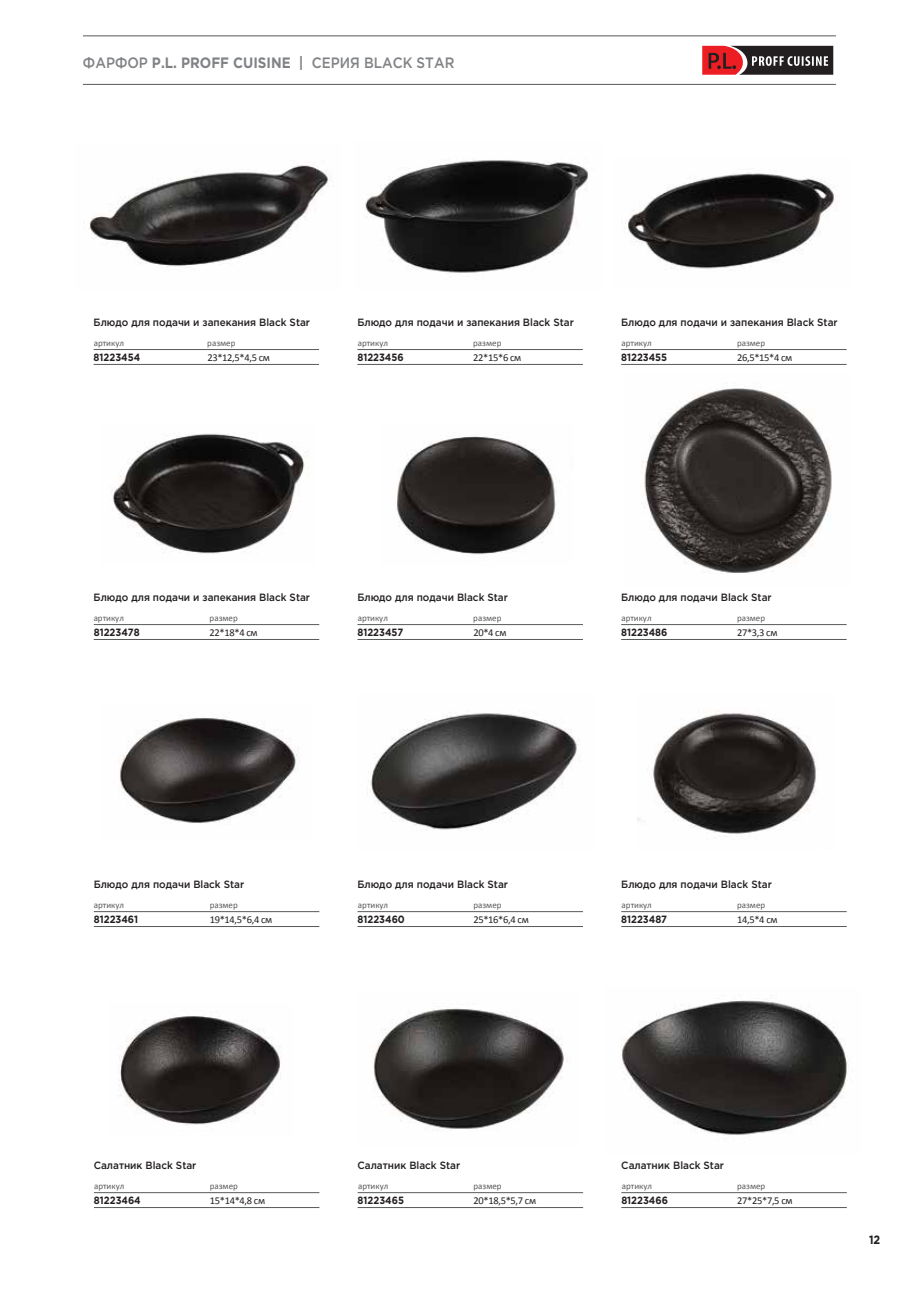
<style>
.page{position:relative;width:919px;height:1289px;background:#fff}
.page>*{position:absolute;margin:0;border:0;box-sizing:border-box;transform-origin:0 0}
.t1{font:500 15px "Gotham Pro";color:#808285;scale:.9 1}
.t2{font:700 12px "Gotham Pro";color:#1d1d1b;scale:.9 1}
.t3{font:500 10.5px "Gotham Pro";color:#231f20;scale:.95 1}
.t4{font:10.5px "Calibri";letter-spacing:-.03em;color:#231f20}
.t5{font:700 10.5px "Gotham Pro";color:#231f20;scale:.9 1}
.t6{font:9px "Calibri";color:#58595b}
.s1{font-weight:700}
</style>
<div class="page">
<hr style="left:83px;top:35px;width:753px;height:1px;background:#58595b">
<hr style="left:83px;top:84px;width:753px;height:1px;background:#58595b">
<svg style="left:702px;top:45px;width:132px;height:30px"></svg>
<svg style="left:702px;top:46px;width:131px;height:29px;background:#703c3e"></svg>
<hr style="left:357px;top:349px;width:226px;height:1px;background:#58595b">
<hr style="left:357px;top:364px;width:226px;height:1px;background:#58595b">
<hr style="left:94px;top:349px;width:225px;height:1px;background:#58595b">
<hr style="left:94px;top:364px;width:225px;height:1px;background:#58595b">
<hr style="left:621px;top:349px;width:225px;height:1px;background:#58595b">
<hr style="left:621px;top:364px;width:225px;height:1px;background:#58595b">
<hr style="left:94px;top:624px;width:225px;height:1px;background:#58595b">
<hr style="left:94px;top:639px;width:225px;height:1px;background:#58595b">
<hr style="left:357px;top:624px;width:226px;height:1px;background:#58595b">
<hr style="left:357px;top:639px;width:226px;height:1px;background:#58595b">
<hr style="left:621px;top:624px;width:225px;height:1px;background:#58595b">
<hr style="left:621px;top:639px;width:225px;height:1px;background:#58595b">
<hr style="left:94px;top:911px;width:225px;height:1px;background:#58595b">
<hr style="left:94px;top:926px;width:225px;height:1px;background:#58595b">
<hr style="left:357px;top:911px;width:226px;height:1px;background:#58595b">
<hr style="left:357px;top:926px;width:226px;height:1px;background:#58595b">
<hr style="left:621px;top:911px;width:225px;height:1px;background:#58595b">
<hr style="left:621px;top:926px;width:225px;height:1px;background:#58595b">
<hr style="left:94px;top:1192px;width:225px;height:1px;background:#58595b">
<hr style="left:94px;top:1207px;width:225px;height:1px;background:#58595b">
<hr style="left:357px;top:1192px;width:226px;height:1px;background:#58595b">
<hr style="left:357px;top:1207px;width:226px;height:1px;background:#58595b">
<hr style="left:621px;top:1192px;width:225px;height:1px;background:#58595b">
<hr style="left:621px;top:1207px;width:225px;height:1px;background:#58595b">
<img style="left:84px;top:164px;width:248px;height:103px">
<img style="left:365px;top:160px;width:223px;height:114px">
<img style="left:625px;top:173px;width:212px;height:96px">
<img style="left:111px;top:433px;width:197px;height:121px">
<img style="left:397px;top:436px;width:162px;height:119px">
<img style="left:641px;top:388px;width:191px;height:185px">
<img style="left:118px;top:715px;width:182px;height:108px">
<img style="left:367px;top:713px;width:214px;height:117px">
<img style="left:637px;top:711px;width:179px;height:127px">
<img style="left:118px;top:1016px;width:163px;height:109px">
<img style="left:373px;top:1008px;width:195px;height:123px">
<img style="left:621px;top:998px;width:226px;height:137px">
<h1 class="t1" style="left:83px;top:54px;width:414px">ФАРФОР <span class="s1">P.L. PROFF CUISINE |</span> СЕРИЯ BLACK STAR</h1>
<p class="t3" style="left:94px;top:316px;width:229px">Блюдо для подачи и запекания Black Star</p>
<p class="t6" style="left:207px;top:337px;width:30px">размер</p>
<p class="t5" style="left:94px;top:351px;width:53px">81223454</p>
<p class="t4" style="left:207px;top:351px;width:64px">23*12,5*4,5 см</p>
<p class="t3" style="left:357px;top:316px;width:229px">Блюдо для подачи и запекания Black Star</p>
<p class="t3" style="left:621px;top:316px;width:229px">Блюдо для подачи и запекания Black Star</p>
<p class="t5" style="left:357px;top:351px;width:53px">81223456</p>
<p class="t6" style="left:94px;top:337px;width:32px">артикул</p>
<p class="t6" style="left:358px;top:337px;width:32px">артикул</p>
<p class="t6" style="left:621px;top:337px;width:32px">артикул</p>
<p class="t6" style="left:473px;top:337px;width:30px">размер</p>
<p class="t4" style="left:473px;top:351px;width:50px">22*15*6 см</p>
<p class="t5" style="left:621px;top:351px;width:53px">81223455</p>
<p class="t6" style="left:737px;top:337px;width:30px">размер</p>
<p class="t4" style="left:737px;top:351px;width:57px">26,5*15*4 см</p>
<p class="t3" style="left:94px;top:591px;width:229px">Блюдо для подачи и запекания Black Star</p>
<p class="t3" style="left:357px;top:591px;width:160px">Блюдо для подачи Black Star</p>
<p class="t3" style="left:621px;top:591px;width:160px">Блюдо для подачи Black Star</p>
<p class="t6" style="left:210px;top:612px;width:30px">размер</p>
<p class="t4" style="left:210px;top:626px;width:50px">22*18*4 см</p>
<p class="t5" style="left:357px;top:626px;width:52px">81223457</p>
<p class="t6" style="left:473px;top:612px;width:30px">размер</p>
<p class="t4" style="left:473px;top:626px;width:35px">20*4 см</p>
<p class="t5" style="left:621px;top:626px;width:53px">81223486</p>
<p class="t6" style="left:94px;top:612px;width:32px">артикул</p>
<p class="t6" style="left:357px;top:612px;width:32px">артикул</p>
<p class="t6" style="left:621px;top:612px;width:32px">артикул</p>
<p class="t5" style="left:94px;top:626px;width:52px">81223478</p>
<p class="t6" style="left:737px;top:612px;width:30px">размер</p>
<p class="t4" style="left:737px;top:626px;width:42px">27*3,3 см</p>
<p class="t3" style="left:94px;top:878px;width:160px">Блюдо для подачи Black Star</p>
<p class="t3" style="left:357px;top:878px;width:160px">Блюдо для подачи Black Star</p>
<p class="t3" style="left:621px;top:878px;width:160px">Блюдо для подачи Black Star</p>
<p class="t5" style="left:94px;top:913px;width:51px">81223461</p>
<p class="t6" style="left:94px;top:898px;width:32px">артикул</p>
<p class="t6" style="left:358px;top:898px;width:32px">артикул</p>
<p class="t6" style="left:621px;top:898px;width:32px">артикул</p>
<p class="t6" style="left:210px;top:899px;width:30px">размер</p>
<p class="t4" style="left:210px;top:912px;width:64px">19*14,5*6,4 см</p>
<p class="t5" style="left:357px;top:913px;width:54px">81223460</p>
<p class="t6" style="left:473px;top:899px;width:30px">размер</p>
<p class="t4" style="left:473px;top:912px;width:57px">25*16*6,4 см</p>
<p class="t5" style="left:621px;top:913px;width:52px">81223487</p>
<p class="t6" style="left:737px;top:899px;width:30px">размер</p>
<p class="t4" style="left:737px;top:912px;width:42px">14,5*4 см</p>
<p class="t3" style="left:94px;top:1158px;width:110px">Салатник Black Star</p>
<p class="t3" style="left:357px;top:1158px;width:110px">Салатник Black Star</p>
<p class="t3" style="left:621px;top:1158px;width:110px">Салатник Black Star</p>
<p class="t5" style="left:94px;top:1194px;width:54px">81223464</p>
<p class="t6" style="left:94px;top:1180px;width:32px">артикул</p>
<p class="t6" style="left:358px;top:1180px;width:32px">артикул</p>
<p class="t6" style="left:621px;top:1180px;width:32px">артикул</p>
<p class="t6" style="left:210px;top:1180px;width:30px">размер</p>
<p class="t4" style="left:210px;top:1193px;width:57px">15*14*4,8 см</p>
<p class="t5" style="left:357px;top:1194px;width:53px">81223465</p>
<p class="t6" style="left:473px;top:1180px;width:30px">размер</p>
<p class="t4" style="left:473px;top:1193px;width:64px">20*18,5*5,7 см</p>
<p class="t5" style="left:621px;top:1194px;width:53px">81223466</p>
<p class="t6" style="left:737px;top:1180px;width:30px">размер</p>
<p class="t4" style="left:737px;top:1193px;width:57px">27*25*7,5 см</p>
<p class="t2" style="left:869px;top:1232px;width:14px">12</p>
</div>
